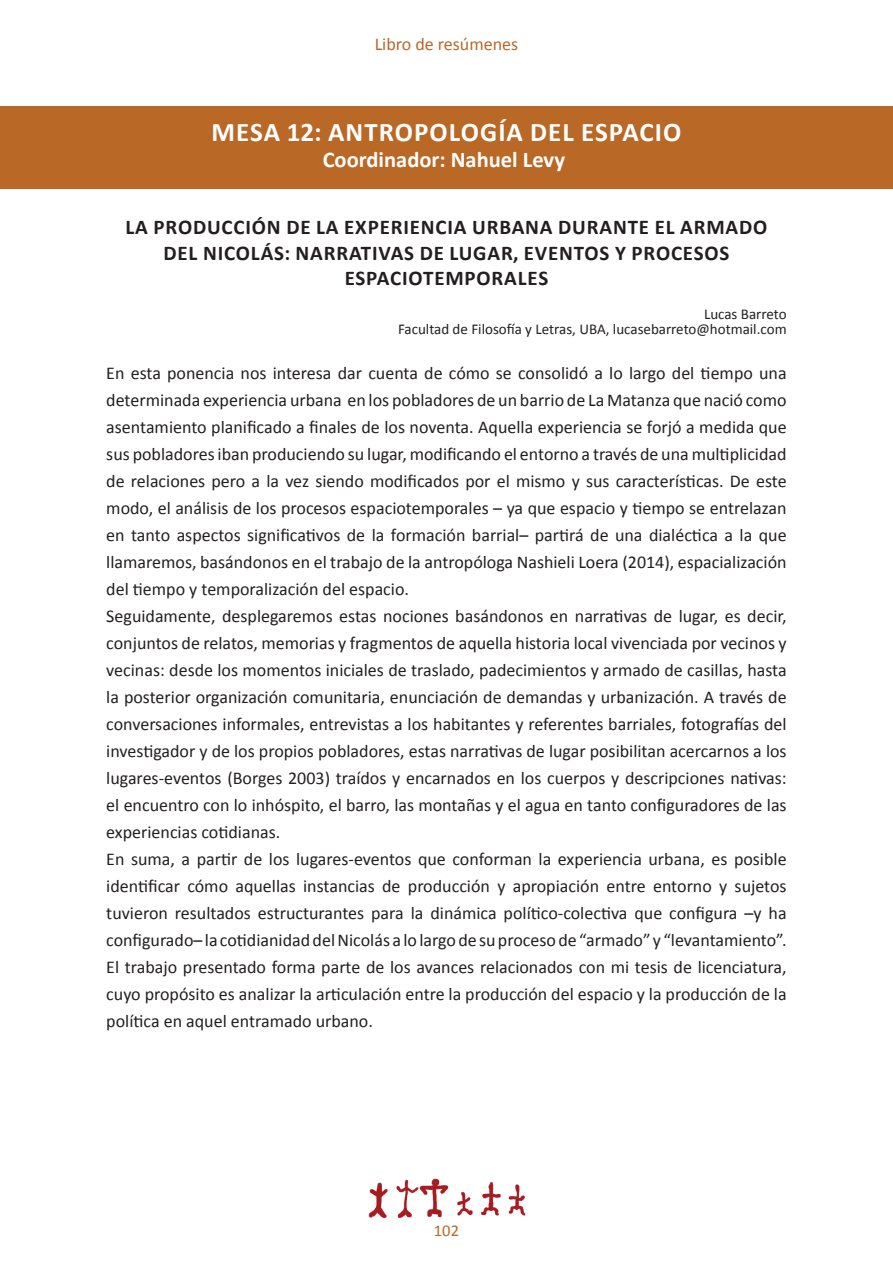
<style>
.page{position:relative;width:893px;height:1263px;background:#fff}
.page>*{position:absolute;margin:0;border:0;box-sizing:border-box;transform-origin:0 0}
.titulo_mesa{font:700 27px "Calibri";letter-spacing:.04em;color:#fff}
.coordinadores{font:700 22.5px "Calibri";color:#fff}
.RESUMEN_TITULO{font:700 21px/25.2px "Calibri";letter-spacing:.04em;color:#231f20;text-align:center}
.texto_resu{font:18px/27px "Calibri";color:#231f20;text-align:justify}
.t1{font:18px "Calibri";color:#b96826}
.t2{font:16.5px "Calibri";color:#b96826}
.AUTORES___PERTENENCI{font:15px "Calibri";color:#231f20}
</style>
<div class="page">
<img style="left:368px;top:1178px;width:157px;height:40px">
<div style="left:0;top:106px;width:893px;height:83px;background:#b96826"></div>
<p class="t1" style="left:375px;top:32px;width:145px">Libro de resúmenes</p>
<p class="titulo_mesa" style="left:212px;top:115px;width:471px">MESA 12: ANTROPOLOGÍA DEL ESPACIO</p>
<p class="coordinadores" style="left:323px;top:145px;width:244px">Coordinador: Nahuel Levy</p>
<p class="RESUMEN_TITULO" style="left:126px;top:215px;width:643px">LA PRODUCCIÓN DE LA EXPERIENCIA URBANA DURANTE EL ARMADO<br>DEL NICOLÁS: NARRATIVAS DE LUGAR, EVENTOS Y PROCESOS<br>ESPACIOTEMPORALES</p>
<p class="AUTORES___PERTENENCI" style="left:704px;top:305px;width:84px">Lucas Barreto</p>
<p class="AUTORES___PERTENENCI" style="left:398px;top:320px;width:390px">Facultad de Filosofía y Letras, UBA, lucasebarreto@hotmail.com</p>
<p class="texto_resu" style="left:106px;top:360px;width:682px">En esta ponencia nos interesa dar cuenta de cómo se consolidó a lo largo del tiempo una determinada experiencia urbana en los pobladores de un barrio de La Matanza que nació como asentamiento planificado a finales de los noventa. Aquella experiencia se forjó a medida que sus pobladores iban produciendo su lugar, modificando el entorno a través de una multiplicidad de relaciones pero a la vez siendo modificados por el mismo y sus características. De este modo, el análisis de los procesos espaciotemporales – ya que espacio y tiempo se entrelazan en tanto aspectos significativos de la formación barrial– partirá de una dialéctica a la que llamaremos, basándonos en el trabajo de la antropóloga Nashieli Loera (2014), espacialización del tiempo y temporalización del espacio.</p>
<p class="texto_resu" style="left:106px;top:603px;width:682px">Seguidamente, desplegaremos estas nociones basándonos en narrativas de lugar, es decir, conjuntos de relatos, memorias y fragmentos de aquella historia local vivenciada por vecinos y vecinas: desde los momentos iniciales de traslado, padecimientos y armado de casillas, hasta la posterior organización comunitaria, enunciación de demandas y urbanización. A través de conversaciones informales, entrevistas a los habitantes y referentes barriales, fotografías del investigador y de los propios pobladores, estas narrativas de lugar posibilitan acercarnos a los lugares-eventos (Borges 2003) traídos y encarnados en los cuerpos y descripciones nativas: el encuentro con lo inhóspito, el barro, las montañas y el agua en tanto configuradores de las experiencias cotidianas.</p>
<p class="texto_resu" style="left:106px;top:846px;width:682px">En suma, a partir de los lugares-eventos que conforman la experiencia urbana, es posible identificar cómo aquellas instancias de producción y apropiación entre entorno y sujetos tuvieron resultados estructurantes para la dinámica político-colectiva que configura –y ha configurado– la cotidianidad del Nicolás a lo largo de su proceso de “armado” y “levantamiento”.</p>
<p class="texto_resu" style="left:106px;top:954px;width:682px">El trabajo presentado forma parte de los avances relacionados con mi tesis de licenciatura, cuyo propósito es analizar la articulación entre la producción del espacio y la producción de la política en aquel entramado urbano.</p>
<p class="t2" style="left:434px;top:1220px;width:27px">102</p>
</div>
